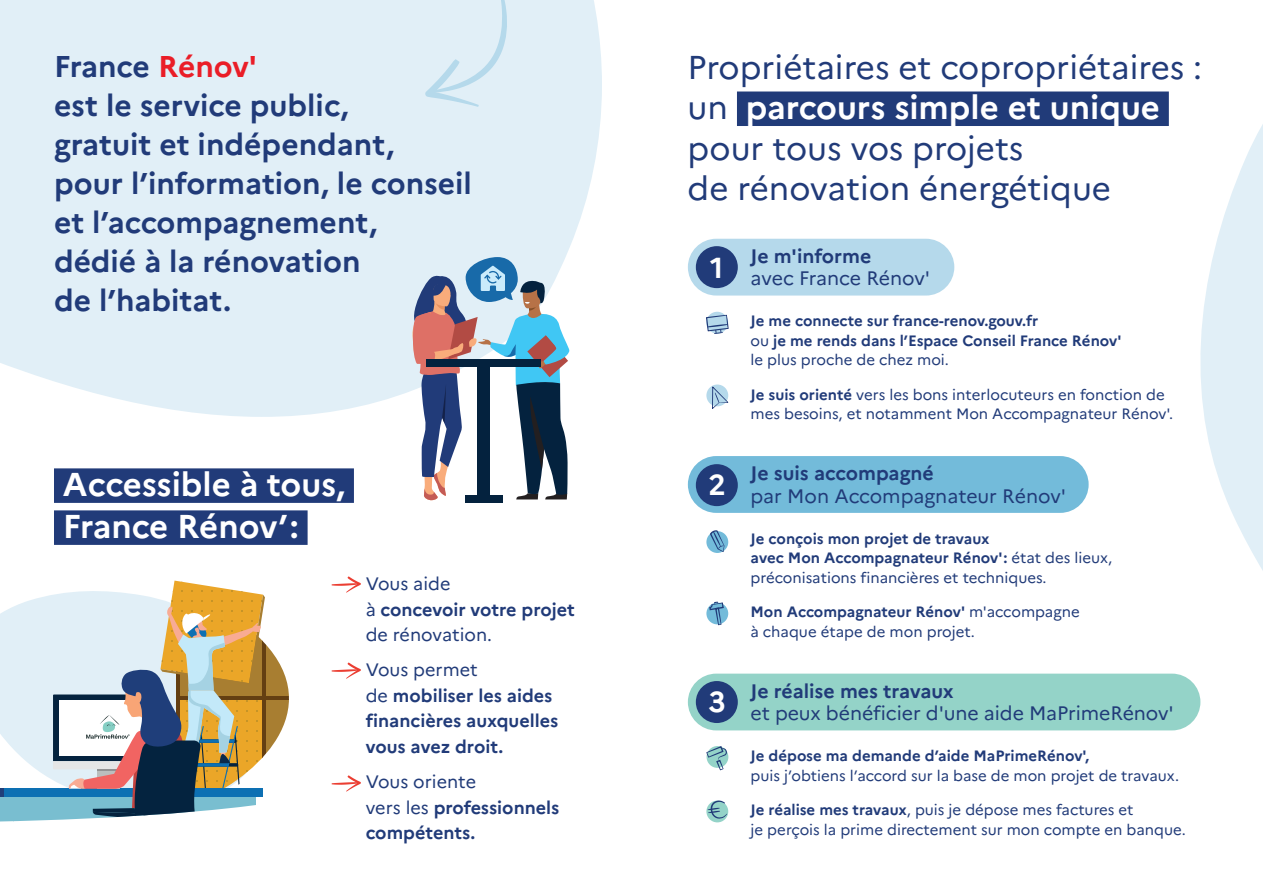
<style>
.page{position:relative;width:1263px;height:893px;background:#fff}
.page>*{position:absolute;margin:0;border:0;box-sizing:border-box;transform-origin:0 0}
.t1{font:33px/40.5px "Marianne";color:#213b79}
.t2{font:700 33px/42px "Marianne";color:#fff}
.t3{font:700 30px/39px "Marianne";color:#213b79}
.t4{font:700 28.95px "Marianne";color:#fff}
.t5{font:19.5px "Marianne";letter-spacing:-.005em;color:#213b79}
.t6{font:700 19.5px "Marianne";color:#213b79}
.t7{font:700 18px/25.5px "Marianne";color:#213b79}
.t8{font:18px/25.5px "Marianne";color:#213b79}
.t9{font:15px/19.5px "Marianne";color:#213b79}
.t10{font:700 15px/19.5px "Marianne";color:#213b79}
.s1{color:#ea1d27}
.s2{font-weight:700}
.s3{font-weight:400}
.s4{font-weight:700;color:#fff}
</style>
<div class="page">
<div style="left:0;top:0;width:602px;height:417px;background:#e1eff7"></div>
<svg style="left:0;top:595px;width:53px;height:194px;fill:#e1eff7"></svg>
<svg style="left:266px;top:644px;width:23px;height:52px"></svg>
<svg style="left:266px;top:700px;width:23px;height:54px"></svg>
<hr style="left:263px;top:603px;width:3px;height:209px;background:#643f12">
<svg style="left:266px;top:696px;width:23px;height:4px"></svg>
<div style="left:4px;top:789px;width:258px;height:8px;background:#0d70b3"></div>
<div style="left:14px;top:797px;width:242px;height:5px;background:#79bed0"></div>
<div style="left:14px;top:802px;width:242px;height:19px;background:#79bed0"></div>
<div style="left:0;top:797px;width:14px;height:24px;background:#79bed0"></div>
<svg style="left:0;top:789px;width:4px;height:8px"></svg>
<svg style="left:53px;top:581px;width:212px;height:240px"></svg>
<div style="left:54px;top:468px;width:300px;height:35px;background:#213b79"></div>
<div style="left:54px;top:510px;width:254px;height:35px;background:#213b79"></div>
<svg style="left:332px;top:576px;width:29px;height:17px"></svg>
<svg style="left:332px;top:662px;width:29px;height:17px"></svg>
<svg style="left:332px;top:775px;width:29px;height:17px"></svg>
<div style="left:465px;top:495px;width:37px;height:8px;background:#04223e"></div>
<svg style="left:401px;top:257px;width:168px;height:243px"></svg>
<svg style="left:425px;top:0;width:83px;height:107px;background:#dbecf5"></svg>
<div style="left:737px;top:92px;width:432px;height:34px;background:#213b79"></div>
<div style="left:688px;top:239px;width:266px;height:57px;background:#b5d9eb;border-radius:28px"></div>
<div style="left:688px;top:456px;width:401px;height:57px;background:#73bbda;border-radius:28px"></div>
<div style="left:688px;top:674px;width:512px;height:56px;background:#94d3c8;border-radius:28px"></div>
<div style="left:696px;top:246px;width:42px;height:42px;background:#213b79;border-radius:50%"></div>
<div style="left:696px;top:464px;width:42px;height:42px;background:#213b79;border-radius:50%"></div>
<div style="left:696px;top:681px;width:42px;height:42px;background:#213b79;border-radius:50%"></div>
<div style="left:706px;top:312px;width:22px;height:22px;background:#b5d9eb;border-radius:50%"></div>
<svg style="left:706px;top:315px;width:23px;height:19px"></svg>
<svg style="left:706px;top:384px;width:22px;height:22px"></svg>
<svg style="left:712px;top:387px;width:16px;height:22px"></svg>
<svg style="left:706px;top:531px;width:22px;height:22px"></svg>
<svg style="left:710px;top:530px;width:14px;height:22px"></svg>
<div style="left:706px;top:603px;width:22px;height:21px;background:#73bbda;border-radius:50%"></div>
<svg style="left:709px;top:602px;width:15px;height:23px"></svg>
<div style="left:706px;top:746px;width:22px;height:22px;background:#94d3c8;border-radius:50%"></div>
<svg style="left:706px;top:746px;width:21px;height:24px"></svg>
<svg style="left:706px;top:801px;width:22px;height:21px"></svg>
<svg style="left:708px;top:801px;width:19px;height:18px"></svg>
<svg style="left:1200px;top:124px;width:63px;height:447px;fill:#e1eff7"></svg>
<h2 class="t3" style="left:58px;top:46px;width:419px">France <span class="s1">Rénov'<br></span>est le service public,<br>gratuit et indépendant,<br>pour l’information, le conseil et l’accompagnement,<br>dédié à la rénovation<br>de l’habitat.</h2>
<h2 class="t3" style="left:54px;top:46px;width:419px">France <span class="s1">Rénov'<br></span>est le service public,<br>gratuit et indépendant,<br>pour l’information, le conseil et l’accompagnement,<br>dédié à la rénovation<br>de l’habitat.</h2>
<h1 class="t2" style="left:67px;top:463px;width:284px">Accessible à tous,<br>France Rénov’:</h1>
<h1 class="t2" style="left:63px;top:463px;width:284px">Accessible à tous,<br>France Rénov’:</h1>
<p class="t8" style="left:370px;top:571px;width:211px">Vous aide<br>à <span class="s2">concevoir votre projet </span>de rénovation.</p>
<p class="t7" style="left:370px;top:657px;width:194px"><span class="s3">Vous permet<br>de</span> mobiliser les aides financières auxquelles vous avez droit.</p>
<p class="t7" style="left:370px;top:769px;width:195px"><span class="s3">Vous oriente<br>vers les</span> professionnels compétents.</p>
<p class="t8" style="left:366px;top:571px;width:211px">Vous aide<br>à <span class="s2">concevoir votre projet </span>de rénovation.</p>
<p class="t7" style="left:366px;top:657px;width:194px"><span class="s3">Vous permet<br>de</span> mobiliser les aides financières auxquel es vous avez droit.</p>
<p class="t7" style="left:366px;top:769px;width:195px"><span class="s3">Vous oriente<br>vers les</span> professionnels compétents.</p>
<h1 class="t1" style="left:688px;top:47px;width:516px">Propriétaires et copropriétaires : un <span class="s4">parcours simple et unique </span>pour tous vos projets<br>de rénovation énergétique</h1>
<h3 class="t6" style="left:750px;top:244px;width:122px">Je m'informe</h3>
<h3 class="t5" style="left:750px;top:266px;width:181px">avec France Rénov'</h3>
<h1 class="t1" style="left:683px;top:47px;width:516px">Propriétaires et copropriétaires : un <span class="s4">parcours simple et unique </span>pour tous vos projets<br>de rénovation énergétique</h1>
<h3 class="t6" style="left:746px;top:244px;width:122px">Je m'informe</h3>
<h3 class="t5" style="left:746px;top:266px;width:181px">avec France Rénov'</h3>
<h3 class="t4" style="left:710px;top:250px;width:15px">1</h3>
<h3 class="t4" style="left:706px;top:250px;width:15px">1</h3>
<h3 class="t4" style="left:708px;top:467px;width:19px">2</h3>
<h3 class="t4" style="left:704px;top:467px;width:19px">2</h3>
<h3 class="t4" style="left:708px;top:684px;width:19px">3</h3>
<h3 class="t4" style="left:704px;top:684px;width:19px">3</h3>
<p class="t10" style="left:750px;top:311px;width:372px">Je me connecte sur france-renov.gouv.fr<br><span class="s3">ou</span> je me rends dans l’Espace Conseil France Rénov' <span class="s3">le plus proche de chez moi.</span></p>
<p class="t9" style="left:750px;top:385px;width:424px"><span class="s2">Je suis orienté</span> vers les bons interlocuteurs en fonction de mes besoins, et notamment Mon Accompagnateur Rénov'.</p>
<p class="t10" style="left:746px;top:311px;width:372px">Je me connecte sur france-renov.gouv.fr<br><span class="s3">ou</span> je me rends dans l’Espace Conseil France Rénov' <span class="s3">le plus proche de chez moi.</span></p>
<p class="t9" style="left:746px;top:385px;width:424px"><span class="s2">Je suis orienté</span> vers les bons interlocuteurs en fonction de mes besoins, et notamment Mon Accompagnateur Rénov'.</p>
<h3 class="t6" style="left:750px;top:461px;width:185px">Je suis accompagné</h3>
<h3 class="t5" style="left:750px;top:484px;width:317px">par Mon Accompagnateur Rénov'</h3>
<h3 class="t6" style="left:746px;top:461px;width:185px">Je suis accompagné</h3>
<h3 class="t5" style="left:746px;top:484px;width:317px">par Mon Accompagnateur Rénov'</h3>
<p class="t10" style="left:750px;top:529px;width:363px">Je conçois mon projet de travaux<br>avec Mon Accompagnateur Rénov': <span class="s3">état des lieux, préconisations financières et techniques.</span></p>
<p class="t9" style="left:750px;top:602px;width:331px"><span class="s2">Mon Accompagnateur Rénov'</span> m'accompagne à chaque étape de mon projet.</p>
<p class="t10" style="left:746px;top:529px;width:363px">Je conçois mon projet de travaux<br>avec Mon Accompagnateur Rénov': <span class="s3">état des lieux, préconisations financières et techniques.</span></p>
<p class="t9" style="left:746px;top:602px;width:331px"><span class="s2">Mon Accompagnateur Rénov'</span> m'accompagne à chaque étape de mon projet.</p>
<h3 class="t6" style="left:750px;top:679px;width:205px">Je réalise mes travaux</h3>
<h3 class="t5" style="left:750px;top:701px;width:425px">et peux bénéficier d'une aide MaPrimeRénov'</h3>
<h3 class="t6" style="left:746px;top:679px;width:205px">Je réalise mes travaux</h3>
<h3 class="t5" style="left:746px;top:701px;width:425px">et peux bénéficier d'une aide MaPrimeRénov'</h3>
<p class="t10" style="left:750px;top:746px;width:340px">Je dépose ma demande d’aide MaPrimeRénov',</p>
<p class="t9" style="left:750px;top:766px;width:430px">puis j’obtiens l’accord sur la base de mon projet de travaux.</p>
<p class="t9" style="left:750px;top:800px;width:437px"><span class="s2">Je réalise mes travaux</span>, puis je dépose mes factures et<br>je perçois la prime directement sur mon compte en banque.</p>
<p class="t10" style="left:746px;top:746px;width:340px">Je dépose ma demande d’aide MaPrimeRénov',</p>
<p class="t9" style="left:746px;top:766px;width:430px">puis j’obtiens l’accord sur la base de mon projet de travaux.</p>
<p class="t9" style="left:746px;top:800px;width:437px"><span class="s2">Je réalise mes travaux</span>, puis je dépose mes factures et<br>je perçois la prime directement sur mon compte en banque.</p>
</div>
